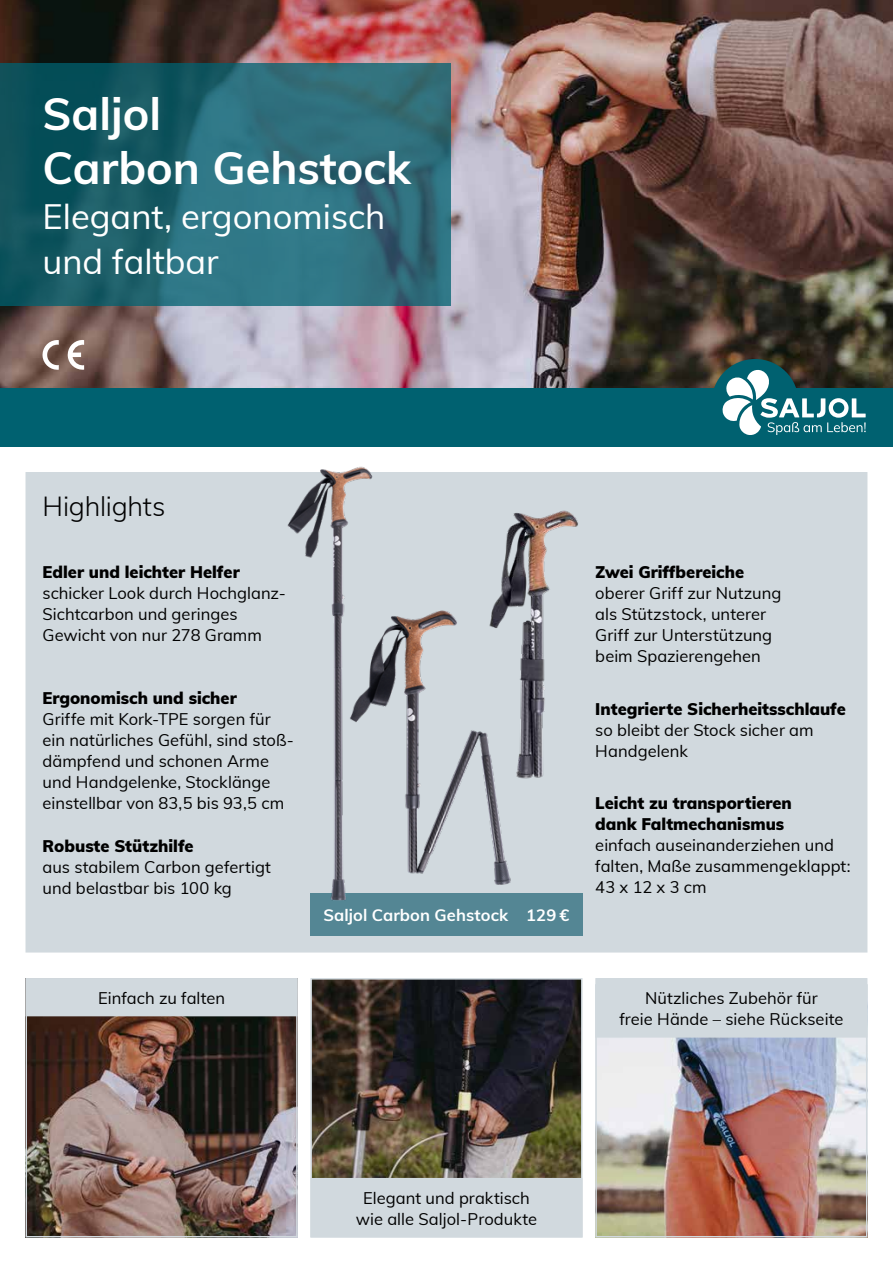
<style>
.page{position:relative;width:893px;height:1263px;background:#fff}
.page>*{position:absolute;margin:0;border:0;box-sizing:border-box;transform-origin:0 0}
.t1{font:700 45px/54px "Muli";color:#fff}
.t2{font:34.5px/45px "Muli";color:#fff}
.t3{font:300 27px "Muli";letter-spacing:-.01em;color:#000}
.t4{font:16.5px/21px "Muli";letter-spacing:.005em;color:#000}
.t5{font:900 16.5px/21px "Muli";color:#000}
.t6{font:700 16.5px "Muli";letter-spacing:.005em;color:#fff}
</style>
<div class="page">
<div style="left:26px;top:472px;width:841px;height:480px;background:#d1d9de"></div>
<div style="left:310px;top:893px;width:273px;height:42px;background:#548694"></div>
<img style="left:0;top:0;width:893px;height:388px">
<img style="left:29px;top:1016px;width:266px;height:218px">
<div style="left:26px;top:978px;width:272px;height:259px;border:2px solid #d1d9de"></div>
<img style="left:310px;top:978px;width:273px;height:260px">
<img style="left:598px;top:1037px;width:266px;height:197px">
<div style="left:595px;top:985px;width:272px;height:252px;border:2px solid #d1d9de"></div>
<div style="left:26px;top:979px;width:271px;height:36px;background:#d1d9de"></div>
<div style="left:26px;top:978px;width:272px;height:38px;border:2px solid #d1d9de"></div>
<div style="left:311px;top:1179px;width:271px;height:58px;background:#d1d9de"></div>
<div style="left:310px;top:1178px;width:273px;height:59px;border:2px solid #d1d9de"></div>
<div style="left:596px;top:979px;width:271px;height:58px;background:#d1d9de"></div>
<div style="left:595px;top:978px;width:272px;height:59px;border:2px solid #d1d9de"></div>
<svg style="left:0;top:64px;width:451px;height:242px;background:#236572"></svg>
<div style="left:0;top:388px;width:893px;height:58px;background:#006170"></div>
<div style="left:712px;top:359px;width:87px;height:87px;background:#006170;border-radius:50%"></div>
<svg style="left:722px;top:369px;width:144px;height:66px"></svg>
<svg style="left:42px;top:340px;width:17px;height:30px"></svg>
<svg style="left:67px;top:340px;width:17px;height:30px"></svg>
<img style="left:501px;top:510px;width:77px;height:82px">
<img style="left:389px;top:587px;width:157px;height:298px">
<img style="left:278px;top:466px;width:111px;height:435px">
<h1 class="t1" style="left:43px;top:85px;width:370px">Saljol<br>Carbon Gehstock</h1>
<h2 class="t2" style="left:43px;top:193px;width:344px">Elegant, ergonomisch und faltbar</h2>
<h3 class="t3" style="left:43px;top:487px;width:125px">Highlights</h3>
<p class="t5" style="left:43px;top:561px;width:199px">Edler und leichter Helfer</p>
<p class="t4" style="left:43px;top:582px;width:245px">schicker Look durch Hochglanz-<br>Sichtcarbon und geringes<br>Gewicht von nur 278 Gramm</p>
<p class="t5" style="left:43px;top:687px;width:196px">Ergonomisch und sicher</p>
<p class="t4" style="left:43px;top:708px;width:253px">Griffe mit Kork-TPE sorgen für ein natürliches Gefühl, sind stoß&shy;dämpfend und schonen Arme und Handgelenke, Stocklänge einstellbar von 83,5 bis 93,5 cm</p>
<p class="t5" style="left:43px;top:834px;width:153px">Robuste Stützhilfe</p>
<p class="t4" style="left:43px;top:855px;width:230px">aus stabilem Carbon gefertigt und belastbar bis 100 kg</p>
<p class="t4" style="left:98px;top:987px;width:128px">Einfach zu falten</p>
<p class="t6" style="left:323px;top:903px;width:247px">Saljol Carbon Gehstock 129 €</p>
<p class="t5" style="left:595px;top:561px;width:150px">Zwei Griffbereiche</p>
<p class="t4" style="left:595px;top:582px;width:188px">oberer Griff zur Nutzung als Stützstock, unterer<br>Griff zur Unterstützung beim Spazierengehen</p>
<p class="t5" style="left:595px;top:697px;width:252px">Integrierte Sicherheitsschlaufe</p>
<p class="t4" style="left:595px;top:718px;width:220px">so bleibt der Stock sicher am<br>Handgelenk</p>
<p class="t5" style="left:595px;top:792px;width:198px">Leicht zu transportieren dank Faltmechanismus</p>
<p class="t4" style="left:595px;top:834px;width:257px">einfach auseinanderziehen und falten, Maße zusammengeklappt:<br>43 x 12 x 3 cm</p>
<p class="t4" style="left:619px;top:987px;width:226px;text-align:center">Nützliches Zubehör für<br>freie Hände – siehe Rückseite</p>
<p class="t4" style="left:356px;top:1187px;width:183px;text-align:center">Elegant und praktisch wie alle Saljol-Produkte</p>
</div>
